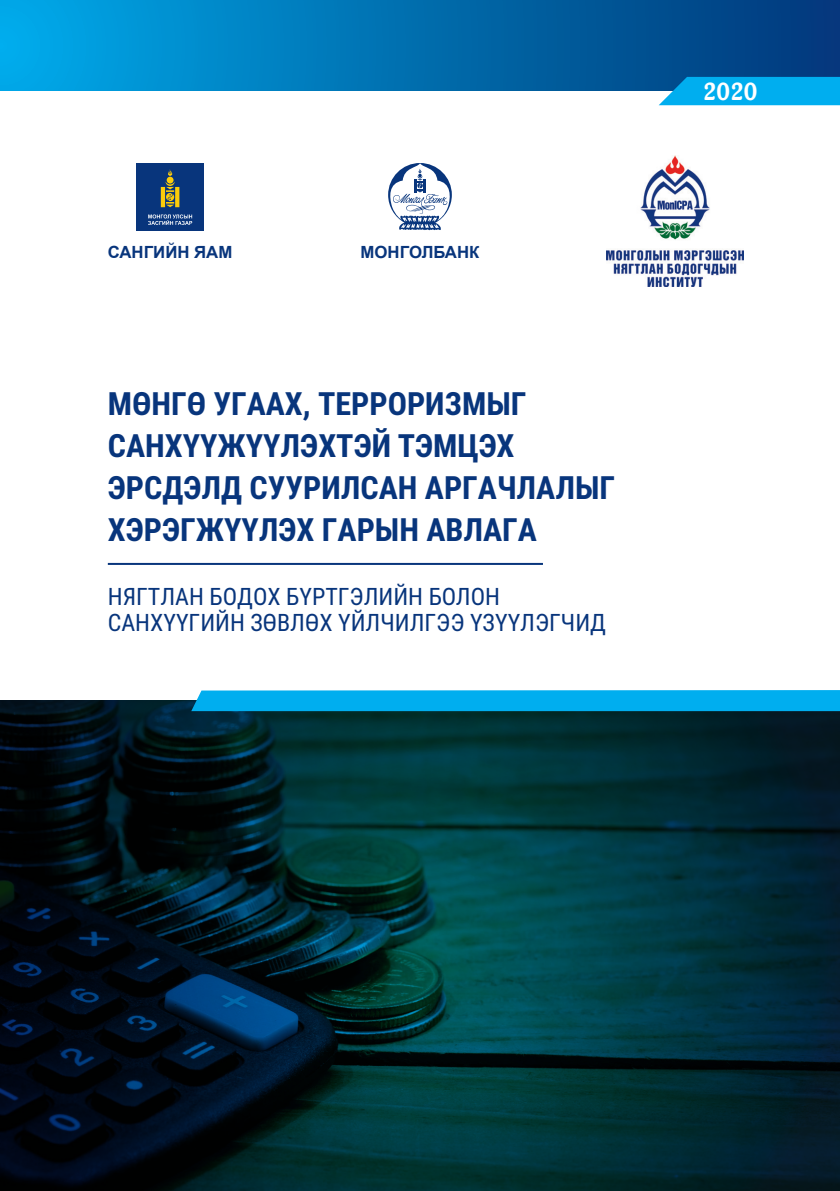
<style>
.page{position:relative;width:840px;height:1191px;background:#fff}
.page>*{position:absolute;margin:0;border:0;box-sizing:border-box;transform-origin:0 0}
.t1{font:700 32px/42px "Roboto Condensed";color:#08357c}
.t2{font:700 25px "Mogul Adonis";color:#fff}
.t3{font:24px/25.8px "Roboto Condensed";color:#08357c}
.t4{font:700 16.8px "Mogul Arial";color:#08357c}
</style>
<div class="page">
<img style="left:0;top:700px;width:839px;height:491px">
<div style="left:0;top:0;width:839px;height:91px;background:linear-gradient(to right,#00a9e8,#013577)"></div>
<svg style="left:388px;top:163px;width:63px;height:68px"></svg>
<hr style="left:108px;top:563px;width:434px;height:2px;background:#08357c">
<svg style="left:658px;top:77px;width:181px;height:28px;background:#05a9e9"></svg>
<div style="left:136px;top:163px;width:68px;height:67px;background:#08357c"></div>
<svg style="left:161px;top:169px;width:18px;height:38px"></svg>
<svg style="left:148px;top:214px;width:44px;height:11px"></svg>
<img style="left:606px;top:156px;width:137px;height:130px">
<div style="left:191px;top:690px;width:648px;height:21px;background:#00aeef"></div>
<p class="t4" style="left:108px;top:241px;width:24px">Санг</p>
<p class="t4" style="left:153px;top:241px;width:67px">ийн яам</p>
<p class="t4" style="left:360px;top:241px;width:120px">МОНГОЛБАНК</p>
<p class="t1" style="left:108px;top:382px;width:508px">МӨНГӨ УГААХ, ТЕРРОРИЗМЫГ<br>САНХҮҮЖҮҮЛЭХТЭЙ ТЭМЦЭХ<br>ЭРСДЭЛД СУУРИЛСАН АРГАЧЛАЛЫГ<br>ХЭРЭГЖҮҮЛЭХ ГАРЫН АВЛАГА</p>
<p class="t3" style="left:108px;top:583px;width:499px">НЯГТЛАН БОДОХ БҮРТГЭЛИЙН БОЛОН<br>САНХҮҮГИЙН ЗӨВЛӨХ ҮЙЛЧИЛГЭЭ ҮЗҮҮЛЭГЧИД</p>
<p class="t2" style="left:703px;top:77px;width:56px">2020</p>
</div>
